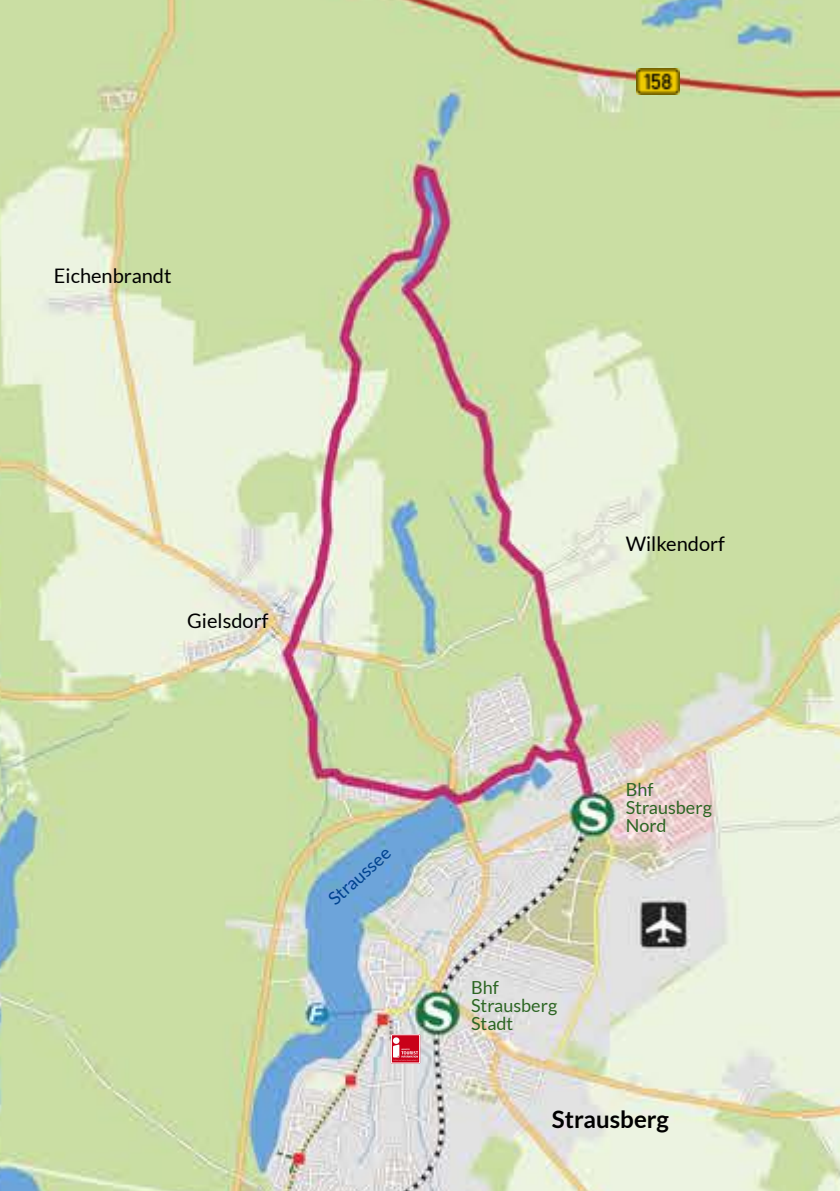
<style>
.page{position:relative;width:840px;height:1191px;background:#fff}
.page>*{position:absolute;margin:0;border:0;box-sizing:border-box;transform-origin:0 0}
.t1{font:700 24px "Lato";color:#000}
.t2{font:20px "Lato";color:#000}
.t3{font:18px/18px "Lato";color:#2d6624}
.t4{font:18px "Lato";color:#004390}
</style>
<div class="page">
<img style="left:0;top:0;width:839px;height:1191px">
<svg style="left:390px;top:1034px;width:30px;height:29px"></svg>
<div style="left:391px;top:1034px;width:28px;height:29px;border:1px solid #fff"></div>
<svg style="left:392px;top:1037px;width:7px;height:6px"></svg>
<svg style="left:393px;top:1044px;width:25px;height:16px"></svg>
<img style="left:635px;top:68px;width:44px;height:26px">
<p class="t2" style="left:54px;top:264px;width:119px">Eichenbrandt</p>
<p class="t2" style="left:187px;top:609px;width:83px">Gielsdorf</p>
<p class="t4" style="left:324px;top:894px;width:78px;rotate:-42deg">Straussee</p>
<p class="t2" style="left:625px;top:532px;width:101px">Wilkendorf</p>
<p class="t3" style="left:471px;top:978px;width:88px">Bhf<br>Strausberg<br>Stadt</p>
<p class="t3" style="left:625px;top:780px;width:88px">Bhf<br>Strausberg<br>Nord</p>
<h1 class="t1" style="left:551px;top:1105px;width:118px">Strausberg</h1>
</div>
